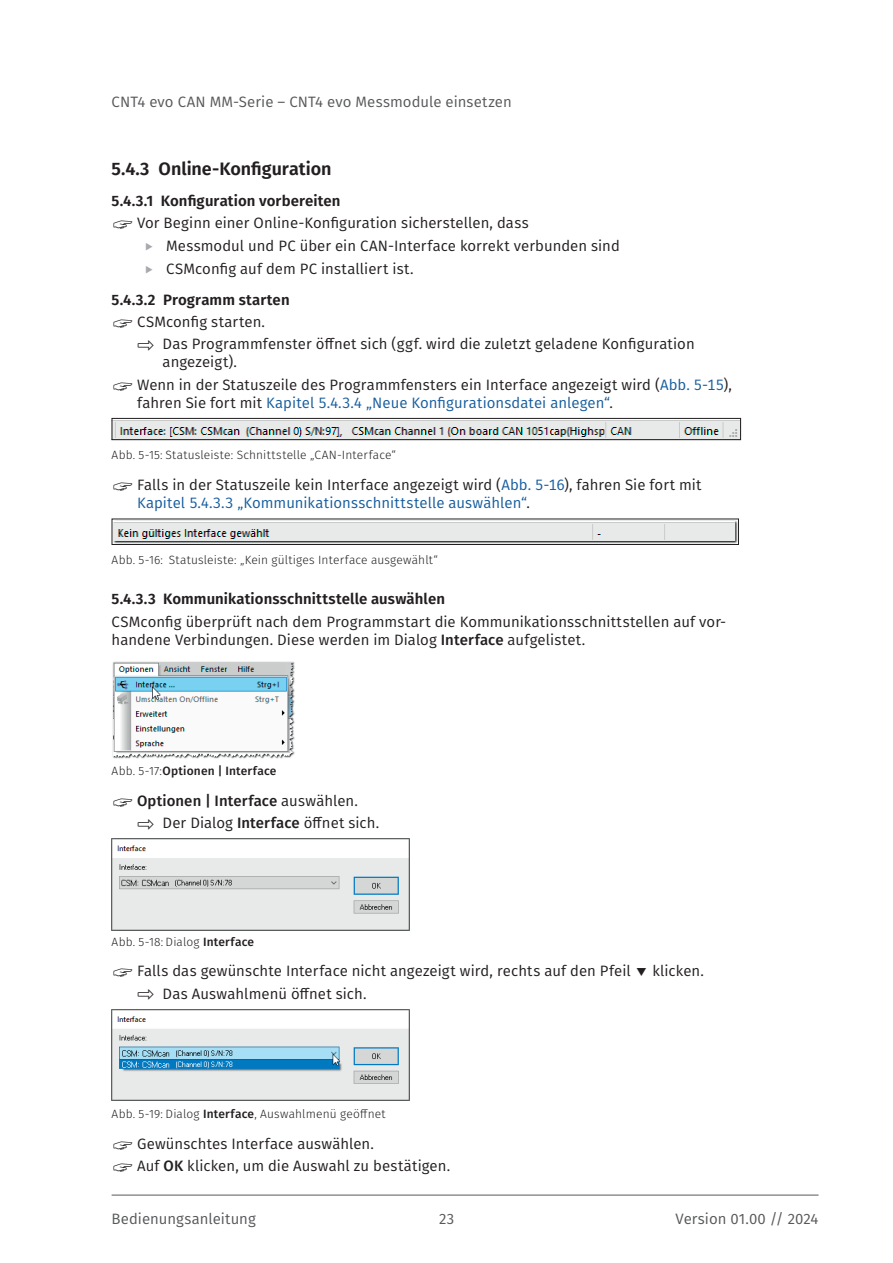
<style>
.page{position:relative;width:893px;height:1263px;background:#fff}
.page>*{position:absolute;margin:0;border:0;box-sizing:border-box;transform-origin:0 0}
.t1{font:600 18px "Fira Sans";color:#231f20}
.Text{font:15px/18px "Fira Sans";letter-spacing:.005em;color:#231f20}
.t2{font:600 15px "Fira Sans";letter-spacing:.005em;color:#231f20}
.t3{font:15px "Fira Sans";letter-spacing:.005em;color:#57585a}
.t4{font:500 15px "Fira Sans";letter-spacing:.01em;color:#231f20}
.t5{font:300 12px "Fira Sans";letter-spacing:.015em;color:#231f20}
.t6{font:500 12px "Fira Sans";letter-spacing:.015em;color:#231f20}
.s1{font-size:18px}
.s2{color:#175d9e}
.s3{font-weight:500}
.s4{font-weight:300}
.s5{font-weight:400}
</style>
<div class="page">
<hr style="left:112px;top:1195px;width:707px;height:1px;background:#57585a">
<img style="left:114px;top:420px;width:625px;height:18px">
<div style="left:112px;top:418px;width:629px;height:22px;border:1px solid #231f20"></div>
<img style="left:114px;top:521px;width:623px;height:22px">
<div style="left:112px;top:519px;width:627px;height:26px;border:1px solid #231f20"></div>
<img style="left:112px;top:661px;width:183px;height:98px">
<img style="left:112px;top:839px;width:297px;height:91px">
<img style="left:112px;top:1009px;width:297px;height:92px">
<p class="t3" style="left:112px;top:91px;width:402px">CNT4 evo CAN MM-Serie – CNT4 evo Messmodule einsetzen</p>
<p class="t1" style="left:112px;top:154px;width:221px">5.4.3 Online-Konfiguration</p>
<p class="t2" style="left:112px;top:188px;width:230px">5.4.3.1 Konfiguration vorbereiten</p>
<p class="Text" style="left:137px;top:214px;width:393px">Vor Beginn einer Online-Konfiguration sicherstellen, dass</p>
<p class="Text" style="left:166px;top:237px;width:455px">Messmodul und PC über ein CAN-Interface korrekt verbunden sind</p>
<p class="Text" style="left:166px;top:260px;width:249px">CSMconfig auf dem PC installiert ist.</p>
<p class="t2" style="left:112px;top:287px;width:179px">5.4.3.2 Programm starten</p>
<p class="Text" style="left:137px;top:313px;width:129px">CSMconfig starten.</p>
<p class="Text" style="left:163px;top:335px;width:534px;text-indent:-26px"><span class="s1">⇨</span> Das Programmfenster öffnet sich (ggf. wird die zuletzt geladene Konfiguration angezeigt).</p>
<p class="Text" style="left:137px;top:375px;width:596px">Wenn in der Statuszeile des Programmfensters ein Interface angezeigt wird (<span class="s2">Abb. 5-15</span>), fahren Sie fort mit <span class="s2">Kapitel 5.4.3.4 „Neue Konfigurationsdatei anlegen“</span>.</p>
<p class="t5" style="left:112px;top:447px;width:286px">Abb. 5-15: Statusleiste: Schnittstelle „CAN-Interface“</p>
<p class="Text" style="left:137px;top:476px;width:566px">Falls in der Statuszeile kein Interface angezeigt wird (<span class="s2">Abb. 5-16</span>), fahren Sie fort mit<br><span class="s2">Kapitel 5.4.3.3 „Kommunikationsschnittstelle auswählen“</span>.</p>
<p class="t5" style="left:112px;top:551px;width:328px">Abb. 5-16: Statusleiste: „Kein gültiges Interface ausgewählt“</p>
<p class="t2" style="left:112px;top:586px;width:335px">5.4.3.3 Kommunikationsschnittstelle auswählen</p>
<p class="Text" style="left:112px;top:612px;width:616px;line-height:18.8px">CSMconfig überprüft nach dem Programmstart die Kommunikationsschnittstellen auf vor&shy;handene Verbindungen. Diese werden im Dialog <span class="s3">Interface</span> aufgelistet.</p>
<p class="t6" style="left:112px;top:761px;width:166px"><span class="s4">Abb. 5-17:</span>Optionen | Interface</p>
<p class="t4" style="left:137px;top:789px;width:222px">Optionen | Interface <span class="s5">auswählen.</span></p>
<p class="Text" style="left:137px;top:814px;width:244px"><span class="s1">⇨</span> Der Dialog <span class="s3">Interface</span> öffnet sich.</p>
<p class="t5" style="left:112px;top:933px;width:144px">Abb. 5-18: Dialog <span class="s3">Interface</span></p>
<p class="Text" style="left:137px;top:962px;width:495px">Falls das gewünschte Interface nicht angezeigt wird, rechts auf den Pfeil</p>
<p class="Text" style="left:652px;top:962px;width:53px">klicken.</p>
<p class="Text" style="left:137px;top:984px;width:231px"><span class="s1">⇨</span> Das Auswahlmenü öffnet sich.</p>
<p class="t5" style="left:112px;top:1105px;width:276px">Abb. 5-19: Dialog <span class="s3">Interface</span>, Auswahlmenü geöffnet</p>
<p class="Text" style="left:137px;top:1134px;width:238px">Gewünschtes Interface auswählen.</p>
<p class="Text" style="left:137px;top:1156px;width:315px">Auf <span class="s3">OK</span> klicken, um die Auswahl zu bestätigen.</p>
<p class="t3" style="left:112px;top:1208px;width:146px">Bedienungsanleitung</p>
<p class="t3" style="left:439px;top:1208px;width:17px">23</p>
<p class="t3" style="left:676px;top:1208px;width:144px">Version 01.00 // 2024</p>
</div>
